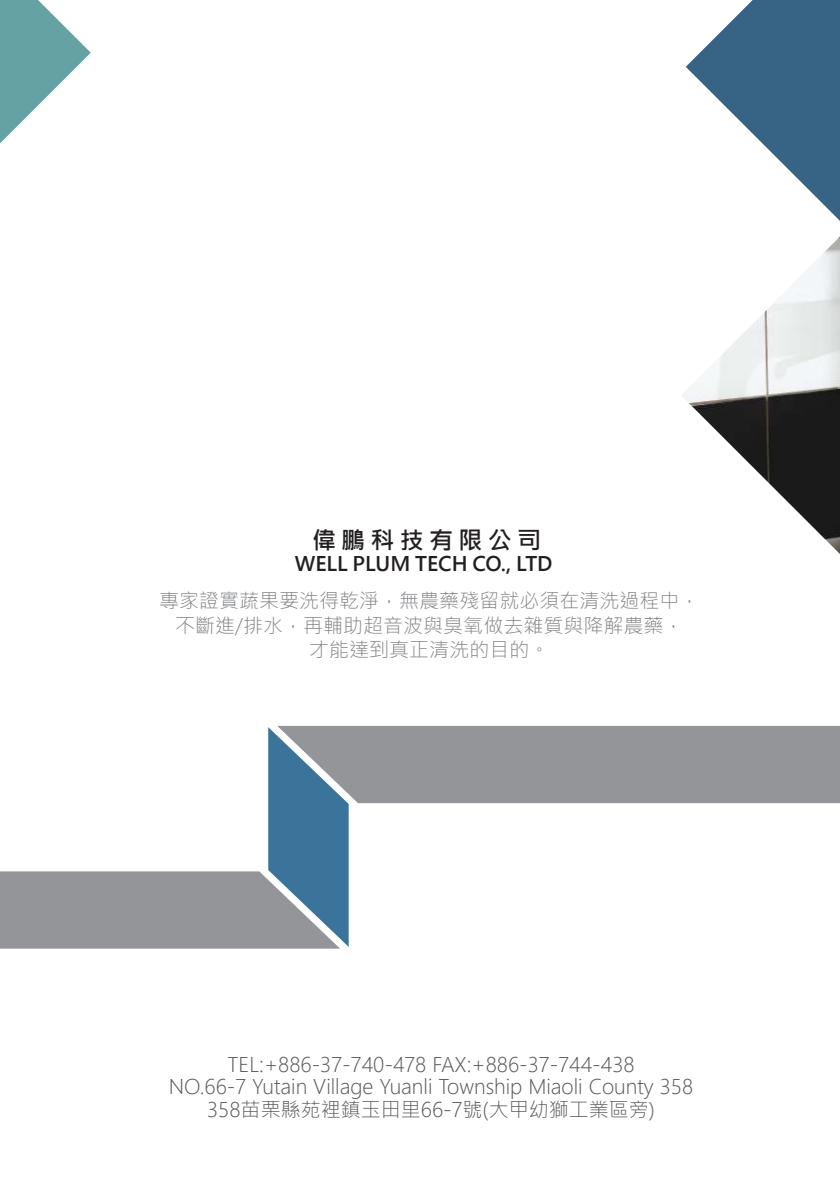
<style>
.page{position:relative;width:840px;height:1191px;background:#fff}
.page>*{position:absolute;margin:0;border:0;box-sizing:border-box;transform-origin:0 0}
.t1{font:700 24px "Microsoft Jheng Hei";letter-spacing:.22em;color:#231f20}
.t2{font:300 20px/22.4px "Microsoft Jheng Hei";color:#57585a;text-align:center}
.t3{font:300 20px/24px "Microsoft Jheng Hei";color:#808285;text-align:center}
.t4{font:700 20px "Microsoft Jheng Hei";color:#231f20}
</style>
<div class="page">
<div style="left:277px;top:726px;width:562px;height:77px;background:#939598"></div>
<svg style="left:0;top:727px;width:348px;height:221px"></svg>
<svg style="left:685px;top:0;width:154px;height:220px"></svg>
<img style="left:682px;top:237px;width:157px;height:316px">
<svg style="left:0;top:0;width:91px;height:143px"></svg>
<p class="t1" style="left:312px;top:525px;width:230px">偉鵬科技有限公司</p>
<p class="t4" style="left:294px;top:551px;width:259px">WELL PLUM TECH CO., LTD</p>
<p class="t3" style="left:159px;top:589px;width:541px">專家證實蔬果要洗得乾淨，無農藥殘留就必須在清洗過程中，不斷進/排水，再輔助超音波與臭氧做去雜質與降解農藥，<br>才能達到真正清洗的目的。</p>
<p class="t2" style="left:169px;top:1053px;width:525px">TEL:+886-37-740-478 FAX:+886-37-744-438<br>NO.66-7 Yutain Village Yuanli Township Miaoli County 358<br>358苗栗縣苑裡鎮玉田里66-7號(大甲幼獅工業區旁)</p>
</div>
